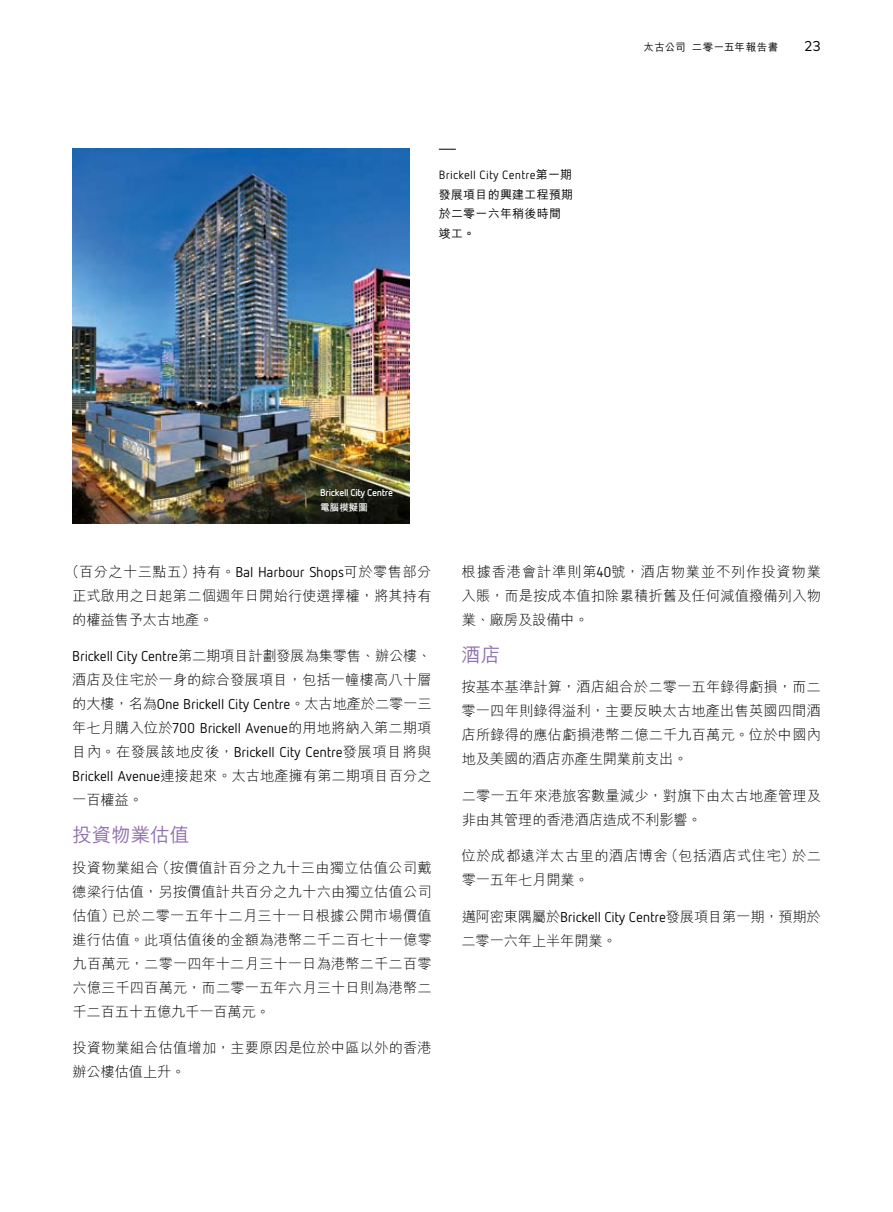
<style>
.page{position:relative;width:893px;height:1212px;background:#fff}
.page>*{position:absolute;margin:0;border:0;box-sizing:border-box;transform-origin:0 0}
.t1{font:500 19.5px "M Hei HK";color:#9070af}
.t2{font:300 14.25px/24px "M Hei HK";letter-spacing:.01em;color:#000;text-align:justify}
.t3{font:14.25px "Netto OT";letter-spacing:-.01em;color:#000}
.t4{font:300 14.25px/24px "M Hei HK";letter-spacing:-.015em;color:#000}
.t5{font:300 14.25px/24px "M Hei HK";letter-spacing:.035em;color:#000}
.t6{font:14.25px "Mark OT";color:#000}
.t7{font:500 12px/19.5px "M Hei HK";letter-spacing:.02em;color:#000}
.t8{font:12px "Netto OT";letter-spacing:.02em;color:#000}
.t9{font:500 10.5px "M Hei HK";letter-spacing:.04em;color:#000}
.t10{font:700 9.75px "Netto OT";letter-spacing:-.03em;color:#fff}
.t11{font:700 9.75px "M Hei HK";letter-spacing:-.03em;color:#fff}
.s1{font-family:"M Hei HK";font-weight:500}
.s2{font-family:"Netto OT";font-weight:400}
.s3{font-family:"M Hei HK";font-weight:300}
</style>
<div class="page">
<img style="left:72px;top:149px;width:337px;height:374px">
<svg style="left:439px;top:149px;width:17px;height:1px"></svg>
<p class="t8" style="left:439px;top:167px;width:135px">Brickell City Centre<span class="s1">第一期</span></p>
<p class="t7" style="left:439px;top:183px;width:136px">發展項目的興建工程預期於二零一六年稍後時間竣工。</p>
<p class="t9" style="left:643px;top:40px;width:136px">太古公司二零一五年報告書</p>
<p class="t6" style="left:804px;top:37px;width:18px">23</p>
<p class="t10" style="left:320px;top:486px;width:74px">Brickell City Centre</p>
<p class="t11" style="left:320px;top:500px;width:49px">電腦模擬圖</p>
<p class="t2" style="left:72px;top:559px;width:361px;text-indent:-7px">（百分之十三點五）持有。<span class="s2">Bal Harbour Shops</span>可於零售部分正式啟用之日起第二個週年日開始行使選擇權，將其持有的權益售予太古地產。</p>
<p class="t3" style="left:72px;top:648px;width:361px">Brickell City Centre<span class="s3">第二期項目計劃發展為集零售、辦公樓、</span></p>
<p class="t2" style="left:72px;top:668px;width:361px">酒店及住宅於一身的綜合發展項目，包括一幢樓高八十層</p>
<p class="t3" style="left:72px;top:696px;width:361px"><span class="s3">的大樓，名為</span>One Brickell City Centre<span class="s3">。太古地產於二零一三</span></p>
<p class="t2" style="left:72px;top:716px;width:361px">年七月購入位於<span class="s2">700 Brickell Avenue</span>的用地將納入第二期項</p>
<p class="t3" style="left:72px;top:744px;width:361px"><span class="s3">目內。在發展該地皮後，</span>Brickell City Centre<span class="s3">發展項目將與</span></p>
<p class="t2" style="left:72px;top:764px;width:361px"><span class="s2">Brickell Avenue</span>連接起來。太古地產擁有第二期項目百分之一百權益。</p>
<h1 class="t1" style="left:72px;top:821px;width:118px">投資物業估值</h1>
<p class="t2" style="left:72px;top:855px;width:361px">投資物業組合（按價值計百分之九十三由獨立估值公司戴德梁行估值，另按價值計共百分之九十六由獨立估值公司估值）已於二零一五年十二月三十一日根據公開市場價值進行估值。此項估值後的金額為港幣二千二百七十一億零九百萬元，二零一四年十二月三十一日為港幣二千二百零六億三千四百萬元，而二零一五年六月三十日則為港幣二千二百五十五億九千一百萬元。</p>
<p class="t2" style="left:72px;top:1036px;width:361px">投資物業組合估值增加，主要原因是位於中區以外的香港辦公樓估值上升。</p>
<p class="t2" style="left:462px;top:559px;width:361px">根據香港會計準則第<span class="s2">40</span>號，酒店物業並不列作投資物業入賬，而是按成本值扣除累積折舊及任何減值撥備列入物業、廠房及設備中。</p>
<h1 class="t1" style="left:461px;top:640px;width:40px">酒店</h1>
<p class="t2" style="left:461px;top:674px;width:361px">按基本基準計算，酒店組合於二零一五年錄得虧損，而二零一四年則錄得溢利，主要反映太古地產出售英國四間酒店所錄得的應佔虧損港幣二億二千九百萬元。位於中國內地及美國的酒店亦產生開業前支出。</p>
<p class="t2" style="left:462px;top:783px;width:361px">二零一五年來港旅客數量減少，對旗下由太古地產管理及非由其管理的香港酒店造成不利影響。</p>
<p class="t5" style="left:462px;top:844px;width:361px">位於成都遠洋太古里的酒店博舍（包括酒店式住宅）於二零一五年七月開業。</p>
<p class="t4" style="left:461px;top:905px;width:361px">邁阿密東隅屬於<span class="s2">Brickell City Centre</span>發展項目第一期，預期於二零一六年上半年開業。</p>
</div>
